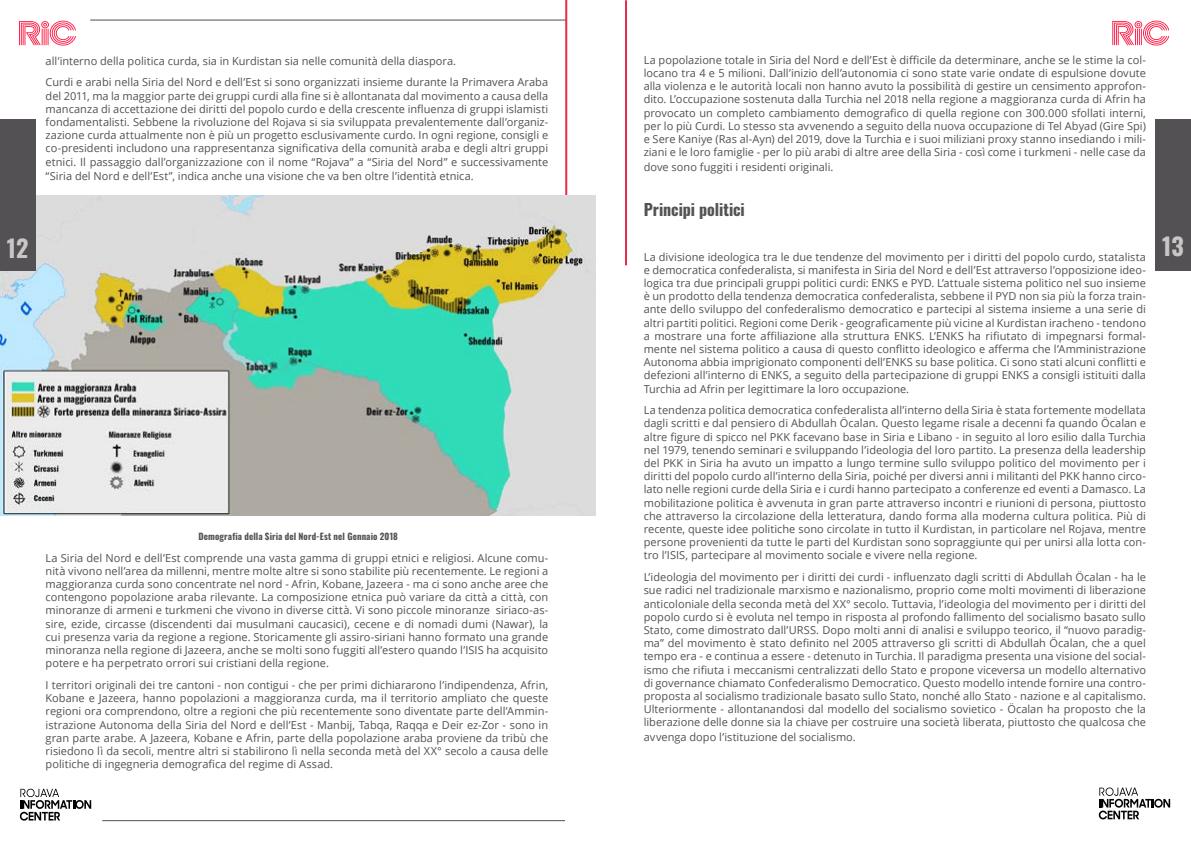
<style>
.page{position:relative;width:1191px;height:842px;background:#fff}
.page>*{position:absolute;margin:0;border:0;box-sizing:border-box;transform-origin:0 0}
.t1{font:700 24px "Oswald";color:#c8c6c6}
.t2{font:700 16px "Oswald";letter-spacing:-.005em;color:#535153}
.t3{font:11px/13.2px "Open Sans";color:#535153;text-align:justify}
.t4{font:700 9px "Oswald";letter-spacing:.01em;color:#535153}
</style>
<div class="page">
<svg style="left:1098px;top:787px;width:72px;height:32px"></svg>
<hr style="left:625px;top:0;width:2px;height:265px;background:#e72b48">
<div style="left:1155px;top:120px;width:36px;height:151px;background:#535153"></div>
<svg style="left:1112px;top:21px;width:57px;height:25px"></svg>
<hr style="left:90px;top:20px;width:476px;height:1px;background:#535153">
<svg style="left:20px;top:788px;width:71px;height:33px"></svg>
<hr style="left:102px;top:820px;width:463px;height:1px;background:#535153">
<hr style="left:565px;top:0;width:2px;height:264px;background:#e72b48">
<svg style="left:19px;top:21px;width:57px;height:25px"></svg>
<img style="left:1px;top:196px;width:594px;height:319px">
<div style="left:0;top:119px;width:36px;height:152px;background:#535153"></div>
<p class="t3" style="left:643px;top:53px;width:504px">La popolazione totale in Siria del Nord e dell’Est è difficile da determinare, anche se le stime la col&shy;locano tra 4 e 5 milioni. Dall’inizio dell’autonomia ci sono state varie ondate di espulsione dovute alla violenza e le autorità locali non hanno avuto la possibilità di gestire un censimento approfon&shy;dito. L’occupazione sostenuta dalla Turchia nel 2018 nella regione a maggioranza curda di Afrin ha provocato un completo cambiamento demografico di quella regione con 300.000 sfollati interni, per lo più Curdi. Lo stesso sta avvenendo a seguito della nuova occupazione di Tel Abyad (Gire Spi) e Sere Kaniye (Ras al-Ayn) del 2019, dove la Turchia e i suoi miliziani proxy stanno insediando i mili&shy;ziani e le loro famiglie - per lo più arabi di altre aree della Siria - così come i turkmeni - nelle case da</p>
<p class="t3" style="left:643px;top:160px;width:191px">dove sono fuggiti i residenti originali.</p>
<h2 class="t2" style="left:643px;top:201px;width:103px">Principi politici</h2>
<p class="t3" style="left:643px;top:250px;width:504px">La divisione ideologica tra le due tendenze del movimento per i diritti del popolo curdo, statalista e democratica confederalista, si manifesta in Siria del Nord e dell’Est attraverso l’opposizione ideo&shy;logica tra due principali gruppi politici curdi: ENKS e PYD. L’attuale sistema politico nel suo insieme è un prodotto della tendenza democratica confederalista, sebbene il PYD non sia più la forza train&shy;ante dello sviluppo del confederalismo democratico e partecipi al sistema insieme a una serie di altri partiti politici. Regioni come Derik - geograficamente più vicine al Kurdistan iracheno - tendono a mostrare una forte affiliazione alla struttura ENKS. L’ENKS ha rifiutato di impegnarsi formal&shy;mente nel sistema politico a causa di questo conflitto ideologico e afferma che l’Amministrazione Autonoma abbia imprigionato componenti dell’ENKS su base politica. Ci sono stati alcuni conflitti e defezioni all’interno di ENKS, a seguito della partecipazione di gruppi ENKS a consigli istituiti dalla Turchia ad Afrin per legittimare la loro occupazione.</p>
<p class="t3" style="left:644px;top:403px;width:504px">La tendenza politica democratica confederalista all’interno della Siria è stata fortemente modellata dagli scritti e dal pensiero di Abdullah Öcalan. Questo legame risale a decenni fa quando Öcalan e altre figure di spicco nel PKK facevano base in Siria e Libano - in seguito al loro esilio dalla Turchia nel 1979, tenendo seminari e sviluppando l’ideologia del loro partito. La presenza della leadership del PKK in Siria ha avuto un impatto a lungo termine sullo sviluppo politico del movimento per i diritti del popolo curdo all’interno della Siria, poiché per diversi anni i militanti del PKK hanno circo&shy;lato nelle regioni curde della Siria e i curdi hanno partecipato a conferenze ed eventi a Damasco. La mobilitazione politica è avvenuta in gran parte attraverso incontri e riunioni di persona, piuttosto che attraverso la circolazione della letteratura, dando forma alla moderna cultura politica. Più di recente, queste idee politiche sono circolate in tutto il Kurdistan, in particolare nel Rojava, mentre persone provenienti da tutte le parti del Kurdistan sono sopraggiunte qui per unirsi alla lotta con&shy;tro l’ISIS, partecipare al movimento sociale e vivere nella regione.</p>
<p class="t3" style="left:643px;top:570px;width:504px">L’ideologia del movimento per i diritti dei curdi - influenzato dagli scritti di Abdullah Öcalan - ha le sue radici nel tradizionale marxismo e nazionalismo, proprio come molti movimenti di liberazione anticoloniale della seconda metà del XX° secolo. Tuttavia, l’ideologia del movimento per i diritti del popolo curdo si è evoluta nel tempo in risposta al profondo fallimento del socialismo basato sullo Stato, come dimostrato dall’URSS. Dopo molti anni di analisi e sviluppo teorico, il “nuovo paradig&shy;ma” del movimento è stato definito nel 2005 attraverso gli scritti di Abdullah Öcalan, che a quel tempo era - e continua a essere - detenuto in Turchia. Il paradigma presenta una visione del social&shy;ismo che rifiuta i meccanismi centralizzati dello Stato e propone viceversa un modello alternativo di governance chiamato Confederalismo Democratico. Questo modello intende fornire una contro&shy;proposta al socialismo tradizionale basato sullo Stato, nonché allo Stato - nazione e al capitalismo.<br>Ulteriormente - allontanandosi dal modello del socialismo sovietico - Öcalan ha proposto che la liberazione delle donne sia la chiave per costruire una società liberata, piuttosto che qualcosa che</p>
<p class="t3" style="left:643px;top:730px;width:213px">avvenga dopo l’istituzione del socialismo.</p>
<p class="t3" style="left:46px;top:49px;width:504px;line-height:21.7px">all’interno della politica curda, sia in Kurdistan sia nelle comunità della diaspora.<br>Curdi e arabi nella Siria del Nord e dell’Est si sono organizzati insieme durante la Primavera Araba</p>
<p class="t3" style="left:46px;top:89px;width:504px">del 2011, ma la maggior parte dei gruppi curdi alla fine si è allontanata dal movimento a causa della mancanza di accettazione dei diritti del popolo curdo e della crescente influenza di gruppi islamisti fondamentalisti. Sebbene la rivoluzione del Rojava si sia sviluppata prevalentemente dall’organiz&shy;zazione curda attualmente non è più un progetto esclusivamente curdo. In ogni regione, consigli e co-presidenti includono una rappresentanza significativa della comunità araba e degli altri gruppi etnici. Il passaggio dall’organizzazione con il nome “Rojava” a “Siria del Nord” e successivamente</p>
<p class="t3" style="left:46px;top:169px;width:429px">“Siria del Nord e dell’Est”, indica anche una visione che va ben oltre l’identità etnica.</p>
<h1 class="t1" style="left:7px;top:236px;width:23px">12</h1>
<h1 class="t1" style="left:1162px;top:234px;width:23px">13</h1>
<p class="t4" style="left:198px;top:532px;width:201px">Demografia della Siria del Nord-Est nel Gennaio 2018</p>
<p class="t3" style="left:46px;top:551px;width:504px">La Siria del Nord e dell’Est comprende una vasta gamma di gruppi etnici e religiosi. Alcune comu&shy;nità vivono nell’area da millenni, mentre molte altre si sono stabilite più recentemente. Le regioni a maggioranza curda sono concentrate nel nord - Afrin, Kobane, Jazeera - ma ci sono anche aree che contengono popolazione araba rilevante. La composizione etnica può variare da città a città, con minoranze di armeni e turkmeni che vivono in diverse città. Vi sono piccole minoranze siriaco-as&shy;sire, ezide, circasse (discendenti dai musulmani caucasici), cecene e di nomadi dumi (Nawar), la cui presenza varia da regione a regione. Storicamente gli assiro-siriani hanno formato una grande minoranza nella regione di Jazeera, anche se molti sono fuggiti all’estero quando l’ISIS ha acquisito potere e ha perpetrato orrori sui cristiani della regione.</p>
<p class="t3" style="left:46px;top:678px;width:504px">I territori originali dei tre cantoni - non contigui - che per primi dichiararono l’indipendenza, Afrin, Kobane e Jazeera, hanno popolazioni a maggioranza curda, ma il territorio ampliato che queste regioni ora comprendono, oltre a regioni che più recentemente sono diventate parte dell’Ammin&shy;istrazione Autonoma della Siria del Nord e dell’Est - Manbij, Tabqa, Raqqa e Deir ez-Zor - sono in gran parte arabe. A Jazeera, Kobane e Afrin, parte della popolazione araba proviene da tribù che risiedono lì da secoli, mentre altri si stabilirono lì nella seconda metà del XX° secolo a causa delle politiche di ingegneria demografica del regime di Assad.</p>
</div>
